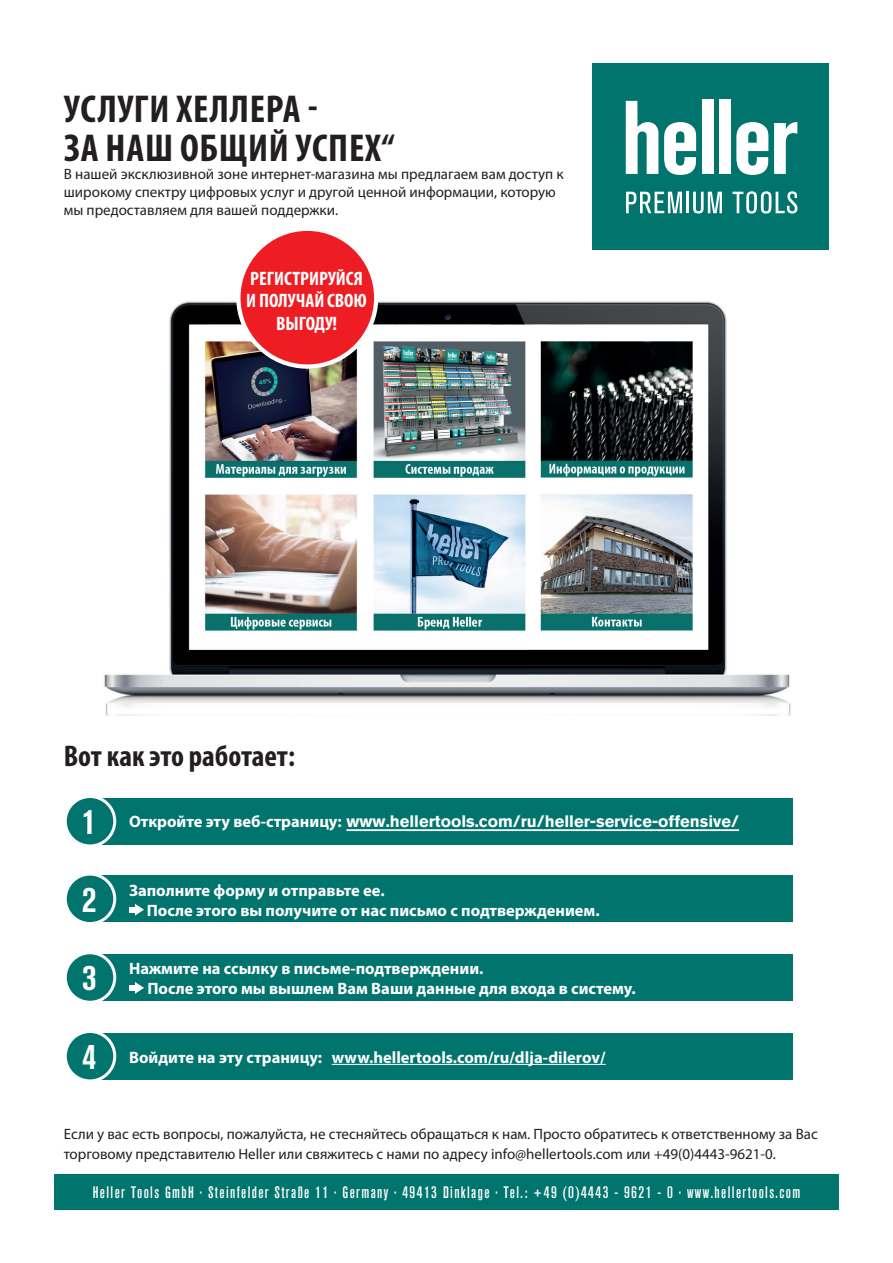
<style>
.page{position:relative;width:893px;height:1263px;background:#fff}
.page>*{position:absolute;margin:0;border:0;box-sizing:border-box;transform-origin:0 0}
.t1{font:700 condensed 39px/39px "Myriad Pro";letter-spacing:.02em;color:#231f20}
.t2{font:700 condensed 36px/78.3px "Akzidenz Grotesk BQ";color:#fff;text-align:justify}
.t3{font:700 condensed 30px "Myriad Pro";color:#231f20}
.t4{font:700 condensed 19.5px/22.5px "Myriad Pro";color:#fff;text-align:center}
.t5{font:700 16.5px/19.5px "Myriad Pro";color:#fff}
.t6{font:500 condensed 16.5px "Akzidenz Grotesk BQ";letter-spacing:.085em;color:#fff}
.t7{font:700 16.5px "Akzidenz Grotesk BQ";color:#fff}
.t8{font:15px/18px "Myriad Pro";color:#231f20}
.s1{font-family:"Myriad Pro"}
</style>
<div class="page">
<div style="left:593px;top:64px;width:236px;height:186px;background:#00746d"></div>
<svg style="left:626px;top:192px;width:56px;height:21px"></svg>
<hr style="left:686px;top:192px;width:3px;height:21px;background:#fff">
<svg style="left:693px;top:192px;width:29px;height:22px"></svg>
<svg style="left:732px;top:191px;width:65px;height:23px"></svg>
<svg style="left:626px;top:101px;width:32px;height:73px"></svg>
<svg style="left:664px;top:122px;width:32px;height:53px"></svg>
<svg style="left:736px;top:122px;width:32px;height:53px"></svg>
<svg style="left:774px;top:122px;width:23px;height:52px"></svg>
<div style="left:702px;top:99px;width:11px;height:75px;background:#fff"></div>
<div style="left:719px;top:99px;width:12px;height:75px;background:#fff"></div>
<div style="left:54px;top:1174px;width:785px;height:36px;background:#00746d"></div>
<img style="left:104px;top:301px;width:687px;height:415px">
<div style="left:238px;top:229px;width:138px;height:138px;background:#ee1d23;border-radius:50%"></div>
<div style="left:236px;top:227px;width:142px;height:142px;border:4px solid #fff;border-radius:50%"></div>
<div style="left:90px;top:798px;width:703px;height:46px;background:#00746d"></div>
<div style="left:90px;top:875px;width:703px;height:47px;background:#00746d"></div>
<div style="left:90px;top:954px;width:703px;height:47px;background:#00746d"></div>
<div style="left:90px;top:1033px;width:703px;height:46px;background:#00746d"></div>
<div style="left:65px;top:796px;width:50px;height:50px;background:#00746d;border-radius:50%"></div>
<div style="left:64px;top:795px;width:52px;height:52px;border:3px solid #fff;border-radius:50%"></div>
<div style="left:65px;top:874px;width:50px;height:49px;background:#00746d;border-radius:50%"></div>
<div style="left:64px;top:872px;width:52px;height:53px;border:3px solid #fff;border-radius:50%"></div>
<div style="left:65px;top:953px;width:50px;height:49px;background:#00746d;border-radius:50%"></div>
<div style="left:64px;top:951px;width:52px;height:53px;border:3px solid #fff;border-radius:50%"></div>
<div style="left:65px;top:1031px;width:50px;height:50px;background:#00746d;border-radius:50%"></div>
<div style="left:64px;top:1030px;width:52px;height:52px;border:3px solid #fff;border-radius:50%"></div>
<hr style="left:346px;top:829px;width:393px;height:2px;background:#fff">
<div style="left:129px;top:907px;width:10px;height:6px;background:#fff"></div>
<svg style="left:135px;top:904px;width:9px;height:12px"></svg>
<div style="left:129px;top:985px;width:10px;height:6px;background:#fff"></div>
<svg style="left:135px;top:982px;width:9px;height:12px"></svg>
<hr style="left:332px;top:1064px;width:274px;height:1px;background:#fff">
<h1 class="t1" style="left:64px;top:89px;width:332px">УСЛУГИ ХЕЛЛЕРА -<br>ЗА НАШ ОБЩИЙ УСПЕХ“</h1>
<p class="t8" style="left:64px;top:165px;width:501px">В нашей эксклюзивной зоне интернет-магазина мы предлагаем вам доступ к широкому спектру цифровых услуг и другой ценной информации, которую мы предоставляем для вашей поддержки.</p>
<h3 class="t4" style="left:246px;top:266px;width:122px">РЕГИСТРИРУЙСЯ<br>И ПОЛУЧАЙ СВОЮ<br>ВЫГОДУ!</h3>
<h3 class="t3" style="left:64px;top:737px;width:233px">Вот как это работает:</h3>
<h2 class="t2" style="left:82px;top:782px;width:16px">1<br>2<br>3<br>4</h2>
<p class="t7" style="left:129px;top:812px;width:611px"><span class="s1">Откройте эту веб-страницу:</span> www.hellertools.com/ru/heller-service-offensive/</p>
<p class="t5" style="left:147px;top:880px;width:455px;text-indent:-18px">Заполните форму и отправьте ее.<br>После этого вы получите от нас письмо с подтверждением.</p>
<p class="t5" style="left:147px;top:958px;width:490px;text-indent:-18px">Нажмите на ссылку в письме-подтверждении.<br>После этого мы вышлем Вам Ваши данные для входа в систему.</p>
<p class="t5" style="left:129px;top:1047px;width:478px">Войдите на эту страницу: www.hellertools.com/ru/dlja-dilerov/</p>
<p class="t8" style="left:64px;top:1124px;width:755px;line-height:19.5px">Если у вас есть вопросы, пожалуйста, не стесняйтесь обращаться к нам. Просто обратитесь к ответственному за Вас торговому представителю Heller или свяжитесь с нами по адресу info@hellertools.com или +49(0)4443-9621-0.</p>
<p class="t6" style="left:93px;top:1183px;width:709px">Heller Tools GmbH · Steinfelder Straße 11 · Germany · 49413 Dinklage · Tel.: +49 (0)4443 - 9621 - 0 · www.hellertools.com</p>
</div>
